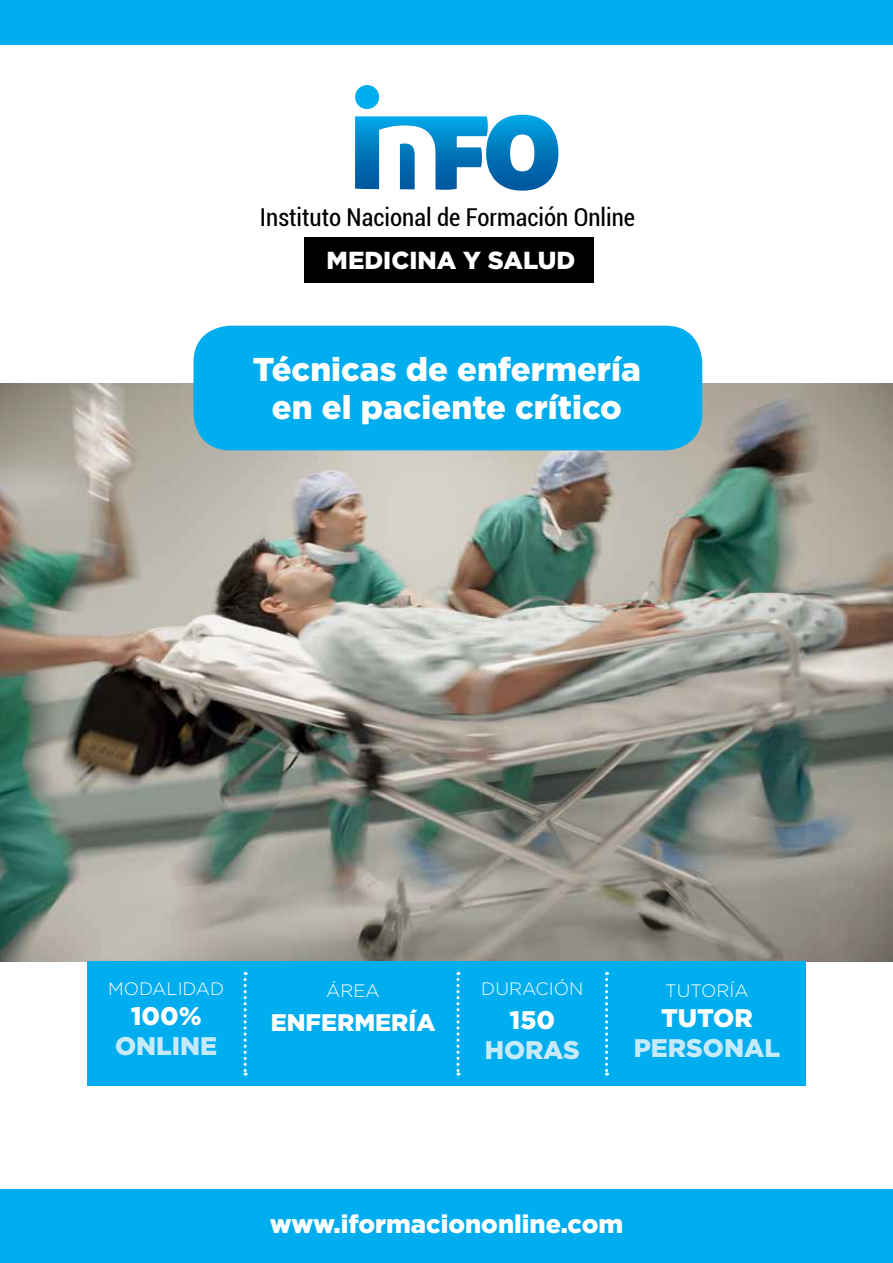
<style>
.page{position:relative;width:893px;height:1263px;background:#fff}
.page>*{position:absolute;margin:0;border:0;box-sizing:border-box;transform-origin:0 0}
.t1{font:900 33px/38.4px "Gotham";color:#fff;text-align:center}
.t2{font:900 25.5px "Gotham";color:#fff}
.t3{font:900 25.5px "Gotham";color:#c7eafb}
.t4{font:condensed 24.6px "Roboto";color:#000}
.t5{font:900 24.6px "Gotham";color:#fff}
.t6{font:900 24px "Gotham";color:#fff}
.t7{font:300 18px "Gotham";color:#fff}
</style>
<div class="page">
<img style="left:0;top:384px;width:893px;height:577px">
<div style="left:0;top:0;width:893px;height:44px;background:#00aeef"></div>
<div style="left:0;top:1189px;width:893px;height:74px;background:#00aeef"></div>
<div style="left:87px;top:961px;width:719px;height:125px;background:#00aeef"></div>
<svg style="left:244px;top:972px;width:3px;height:103px"></svg>
<svg style="left:456px;top:972px;width:3px;height:103px"></svg>
<svg style="left:605px;top:972px;width:3px;height:103px"></svg>
<div style="left:193px;top:326px;width:509px;height:124px;background:#00aeef;border-radius:37px"></div>
<div style="left:304px;top:237px;width:290px;height:46px;background:#000"></div>
<svg style="left:355px;top:115px;width:203px;height:76px"></svg>
<div style="left:355px;top:85px;width:24px;height:24px;background:#00aeef;border-radius:50%"></div>
<p class="t4" style="left:260px;top:200px;width:377px">Instituto Nacional de Formación Online</p>
<p class="t5" style="left:327px;top:243px;width:250px">MEDICINA Y SALUD</p>
<p class="t1" style="left:253px;top:349px;width:389px">Técnicas de enfermería en el paciente crítico</p>
<p class="t7" style="left:108px;top:977px;width:118px">MODALIDAD</p>
<p class="t2" style="left:131px;top:998px;width:72px">100%</p>
<p class="t3" style="left:115px;top:1028px;width:104px">ONLINE</p>
<p class="t7" style="left:326px;top:980px;width:55px">ÁREA</p>
<p class="t6" style="left:271px;top:1006px;width:166px">ENFERMERÍA</p>
<p class="t7" style="left:481px;top:977px;width:104px">DURACIÓN</p>
<p class="t2" style="left:510px;top:1002px;width:47px">150</p>
<p class="t3" style="left:485px;top:1032px;width:97px">HORAS</p>
<p class="t7" style="left:665px;top:980px;width:85px">TUTORÍA</p>
<p class="t2" style="left:661px;top:1001px;width:93px">TUTOR</p>
<p class="t3" style="left:634px;top:1031px;width:148px">PERSONAL</p>
<p class="t2" style="left:270px;top:1206px;width:355px">www.iformaciononline.com</p>
</div>
